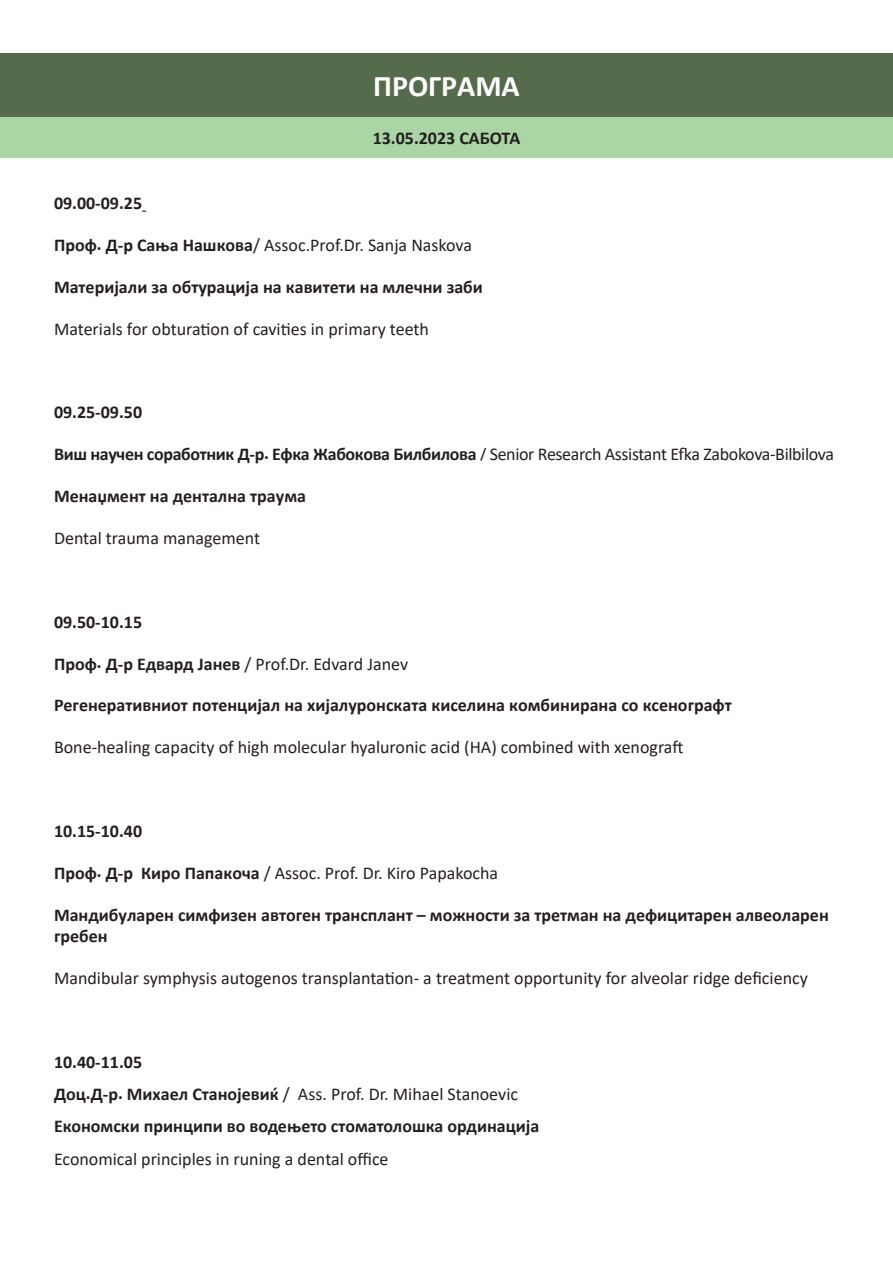
<style>
.page{position:relative;width:893px;height:1263px;background:#fff}
.page>*{position:absolute;margin:0;border:0;box-sizing:border-box;transform-origin:0 0}
.t1{font:700 30px "Calibri";color:#fff}
.x_msonormal{font:18px "Calibri";color:#231f20}
.x_msonormal-2{font:700 18px/21.6px "Calibri";color:#231f20}
.x_yiv8925590917msono{font:18px "Calibri";color:#231f20}
.x_yiv8925590917msono-2{font:700 18px "Calibri";color:#231f20}
.x_yiv2141914113conte{font:18px "Calibri";letter-spacing:-.02em;color:#231f20}
.x_yiv2141914113conte-2{font:700 18px "Calibri";color:#231f20}
.x_yiv2141914113conte-3{font:18px "Calibri";color:#231f20}
.s1{font-weight:700}
</style>
<div class="page">
<div style="left:0;top:53px;width:893px;height:64px;background:#566b4b"></div>
<div style="left:0;top:117px;width:893px;height:41px;background:#abd5a4"></div>
<p class="t1" style="left:373px;top:65px;width:148px">ПРОГРАМА</p>
<p class="x_msonormal-2" style="left:373px;top:127px;width:149px">13.05.2023 САБОТА</p>
<p class="x_msonormal-2" style="left:54px;top:192px;width:90px">09.00-09.25</p>
<p class="x_msonormal" style="left:54px;top:232px;width:420px"><span class="s1">Проф. Д-р Сања Нашкова</span>/ Assoc.Prof.Dr. Sanja Naskova</p>
<p class="x_msonormal-2" style="left:54px;top:276px;width:430px">Материјали за обтурација на кавитети на млечни заби</p>
<p class="x_msonormal" style="left:54px;top:316px;width:377px">Materials for obturation of cavities in primary teeth</p>
<p class="x_msonormal-2" style="left:54px;top:401px;width:90px">09.25-09.50</p>
<p class="x_yiv2141914113conte" style="left:54px;top:442px;width:781px"><span class="s1">Виш научен соработник Д-р. Ефка Жабокова Билбилова</span> / Senior Research Assistant Efka Zabokova-Bilbilova</p>
<p class="x_yiv2141914113conte-2" style="left:54px;top:483px;width:254px">Менаџмент на дентална траума</p>
<p class="x_yiv2141914113conte-3" style="left:54px;top:525px;width:208px">Dental trauma management</p>
<p class="x_yiv8925590917msono-2" style="left:54px;top:609px;width:90px">09.50-10.15</p>
<p class="x_yiv8925590917msono" style="left:54px;top:651px;width:356px"><span class="s1">Проф. Д-р Едвард Јанев</span> / Prof.Dr. Edvard Janev</p>
<p class="x_yiv8925590917msono-2" style="left:54px;top:693px;width:679px">Регенеративниот потенцијал на хијалуронската киселина комбинирана со ксенографт</p>
<p class="x_yiv8925590917msono" style="left:54px;top:735px;width:631px">Bone-healing capacity of high molecular hyaluronic acid (HA) combined with xenograft</p>
<p class="x_yiv8925590917msono-2" style="left:54px;top:818px;width:90px">10.15-10.40</p>
<p class="x_msonormal" style="left:54px;top:860px;width:446px"><span class="s1">Проф. Д-р Киро Папакоча</span> / Assoc. Prof. Dr. Kiro Papakocha</p>
<p class="x_msonormal-2" style="left:54px;top:904px;width:776px">Мандибуларен симфизен автоген трансплант – можности за третман на дефицитарен алвеоларен гребен</p>
<p class="x_msonormal" style="left:54px;top:966px;width:755px">Mandibular symphysis autogenos transplantation- a treatment opportunity for alveolar ridge deficiency</p>
<p class="x_msonormal-2" style="left:54px;top:1051px;width:90px">10.40-11.05</p>
<p class="x_msonormal" style="left:54px;top:1082px;width:466px"><span class="s1">Доц.Д-р. Михаел Станојевиќ</span> / Ass. Prof. Dr. Mihael Stanoevic</p>
<p class="x_msonormal-2" style="left:54px;top:1115px;width:487px">Економски принципи во водењето стоматолошка ординација</p>
<p class="x_msonormal" style="left:54px;top:1146px;width:336px">Economical principles in runing a dental office</p>
</div>
